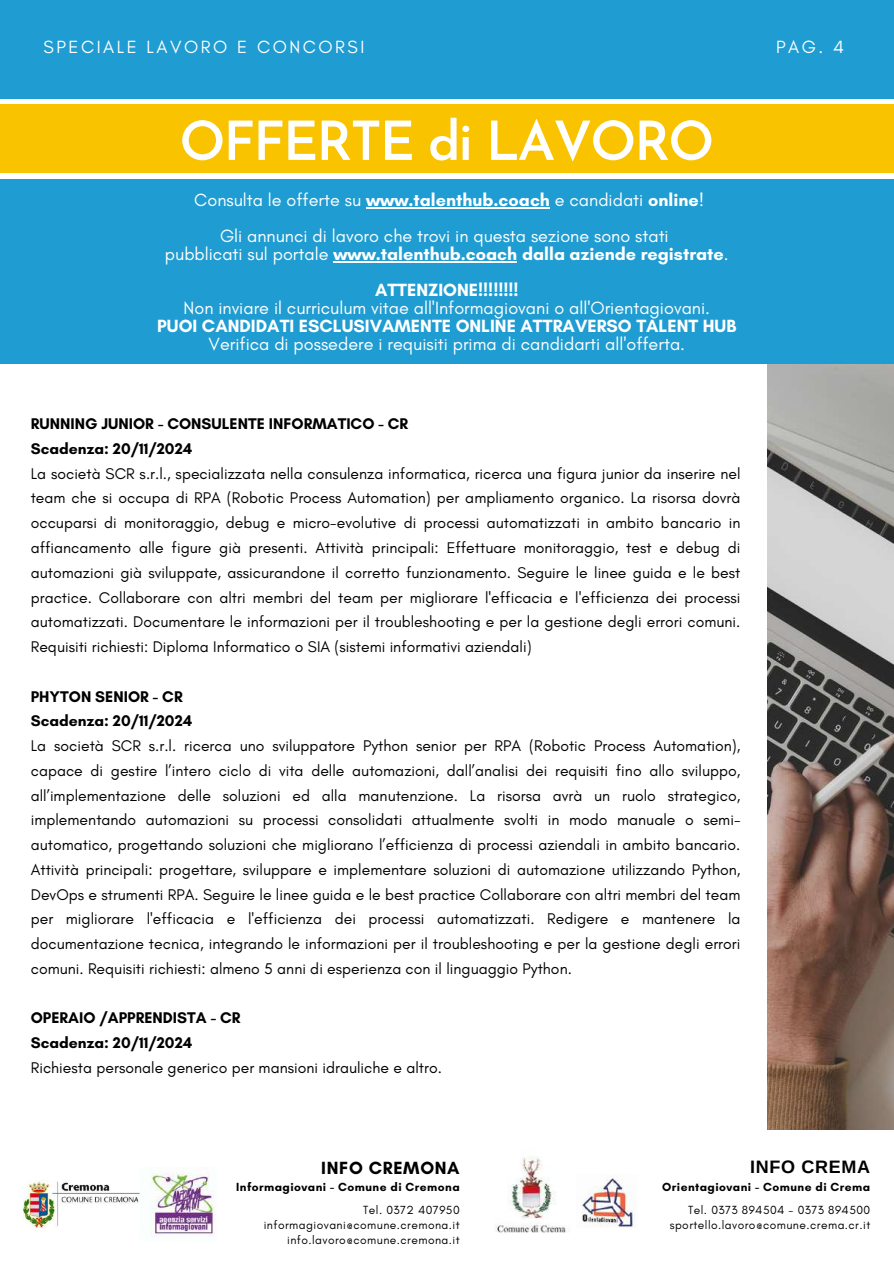
<style>
.page{position:relative;width:894px;height:1264px;background:#fff}
.page>*{position:absolute;margin:0;border:0;box-sizing:border-box;transform-origin:0 0}
.t1{font:600 54px "Josefin Sans";letter-spacing:-.04em;color:#fff}
.t2{font:18px/36px "Glacial Indifference";color:#fff;text-align:center}
.t3{font:700 18px/36px "Glacial Indifference";color:#fff;text-align:center}
.t4{font:18px "Glacial Indifference";letter-spacing:.14em;color:#fff}
.t5{font:700 18px "Glacial Indifference";letter-spacing:.035em;color:#000}
.t6{font:700 18px "Arimo";letter-spacing:.035em;color:#000}
.t7{font:15.75px/24.8px "Glacial Indifference";color:#000;text-align:justify}
.t8{font:700 15.75px/24.8px "Glacial Indifference";color:#000}
.t9{font:12px/15px "Glacial Indifference";letter-spacing:.035em;color:#000;text-align:right}
.t10{font:700 12px "Glacial Indifference";letter-spacing:.035em;color:#000}
.s1{font-weight:700}
.s2{font-weight:400}
</style>
<div class="page">
<div style="left:0;top:0;width:893px;height:98px;background:#1f9cd1"></div>
<img style="left:767px;top:363px;width:126px;height:766px">
<div style="left:0;top:104px;width:893px;height:68px;background:#fac300"></div>
<div style="left:0;top:179px;width:893px;height:184px;background:#1f9cd1"></div>
<hr style="left:366px;top:207px;width:184px;height:1px;background:#fff">
<hr style="left:333px;top:261px;width:184px;height:1px;background:#fff">
<img style="left:495px;top:1157px;width:71px;height:76px">
<img style="left:139px;top:1167px;width:76px;height:69px">
<img style="left:23px;top:1180px;width:116px;height:46px">
<img style="left:582px;top:1174px;width:53px;height:52px">
<p class="t4" style="left:44px;top:36px;width:322px">SPECIALE LAVORO E CONCORSI</p>
<p class="t2" style="left:775px;top:29px;width:70px">PAG. 4</p>
<h1 class="t1" style="left:179px;top:119px;width:536px">OFFERTE di LAVORO</h1>
<p class="t2" style="left:194px;top:181px;width:511px">Consulta le offerte su <span class="s1">www.talenthub.coach</span> e candidati <span class="s1">online</span>!<br>Gli annunci di lavoro che trovi in questa sezione sono stati</p>
<p class="t3" style="left:165px;top:235px;width:565px"><span class="s2">pubblicati sul portale</span> www.talenthub.coach dalla aziende registrate<span class="s2">.<br></span>ATTENZIONE!!!!!!!!</p>
<p class="t2" style="left:183px;top:289px;width:528px">Non inviare il curriculum vitae all'Informagiovani o all'Orientagiovani.</p>
<p class="t3" style="left:157px;top:307px;width:580px">PUOI CANDIDATI ESCLUSIVAMENTE ONLINE ATTRAVERSO TALENT HUB</p>
<p class="t2" style="left:208px;top:325px;width:478px">Verifica di possedere i requisiti prima di candidarti all'offerta.</p>
<p class="t8" style="left:31px;top:411px;width:379px">RUNNING JUNIOR - CONSULENTE INFORMATICO - CR<br>Scadenza: 20/11/2024</p>
<p class="t7" style="left:31px;top:461px;width:711px">La società SCR s.r.l., specializzata nella consulenza informatica, ricerca una figura junior da inserire nel team che si occupa di RPA (Robotic Process Automation) per ampliamento organico. La risorsa dovrà occuparsi di monitoraggio, debug e micro-evolutive di processi automatizzati in ambito bancario in affiancamento alle figure già presenti. Attività principali: Effettuare monitoraggio, test e debug di automazioni già sviluppate, assicurandone il corretto funzionamento. Seguire le linee guida e le best practice. Collaborare con altri membri del team per migliorare l'efficacia e l'efficienza dei processi automatizzati. Documentare le informazioni per il troubleshooting e per la gestione degli errori comuni.<br>Requisiti richiesti: Diploma Informatico o SIA (sistemi informativi aziendali)</p>
<p class="t8" style="left:31px;top:683px;width:163px">PHYTON SENIOR - CR<br>Scadenza: 20/11/2024</p>
<p class="t7" style="left:31px;top:733px;width:711px">La società SCR s.r.l. ricerca uno sviluppatore Python senior per RPA (Robotic Process Automation), capace di gestire l’intero ciclo di vita delle automazioni, dall’analisi dei requisiti fino allo sviluppo, all’implementazione delle soluzioni ed alla manutenzione. La risorsa avrà un ruolo strategico, implementando automazioni su processi consolidati attualmente svolti in modo manuale o semi&shy;automatico, progettando soluzioni che migliorano l’efficienza di processi aziendali in ambito bancario.<br>Attività principali: progettare, sviluppare e implementare soluzioni di automazione utilizzando Python, DevOps e strumenti RPA. Seguire le linee guida e le best practice Collaborare con altri membri del team per migliorare l'efficacia e l'efficienza dei processi automatizzati. Redigere e mantenere la documentazione tecnica, integrando le informazioni per il troubleshooting e per la gestione degli errori comuni. Requisiti richiesti: almeno 5 anni di esperienza con il linguaggio Python.</p>
<p class="t8" style="left:31px;top:1005px;width:211px">OPERAIO /APPRENDISTA - CR<br>Scadenza: 20/11/2024</p>
<p class="t7" style="left:31px;top:1055px;width:412px">Richiesta personale generico per mansioni idrauliche e altro.</p>
<p class="t5" style="left:321px;top:1156px;width:140px">INFO CREMONA</p>
<p class="t6" style="left:750px;top:1156px;width:121px">INFO CREMA</p>
<p class="t10" style="left:236px;top:1179px;width:225px">Informagiovani - Comune di Cremona</p>
<p class="t10" style="left:662px;top:1179px;width:209px">Orientagiovani - Comune di Crema</p>
<p class="t9" style="left:264px;top:1202px;width:197px">Tel. 0372 407950 informagiovani@comune.cremona.it info.lavoro@comune.cremona.it</p>
<p class="t9" style="left:669px;top:1202px;width:202px">Tel. 0373 894504 - 0373 894500 sportello.lavoro@comune.crema.cr.it</p>
</div>
